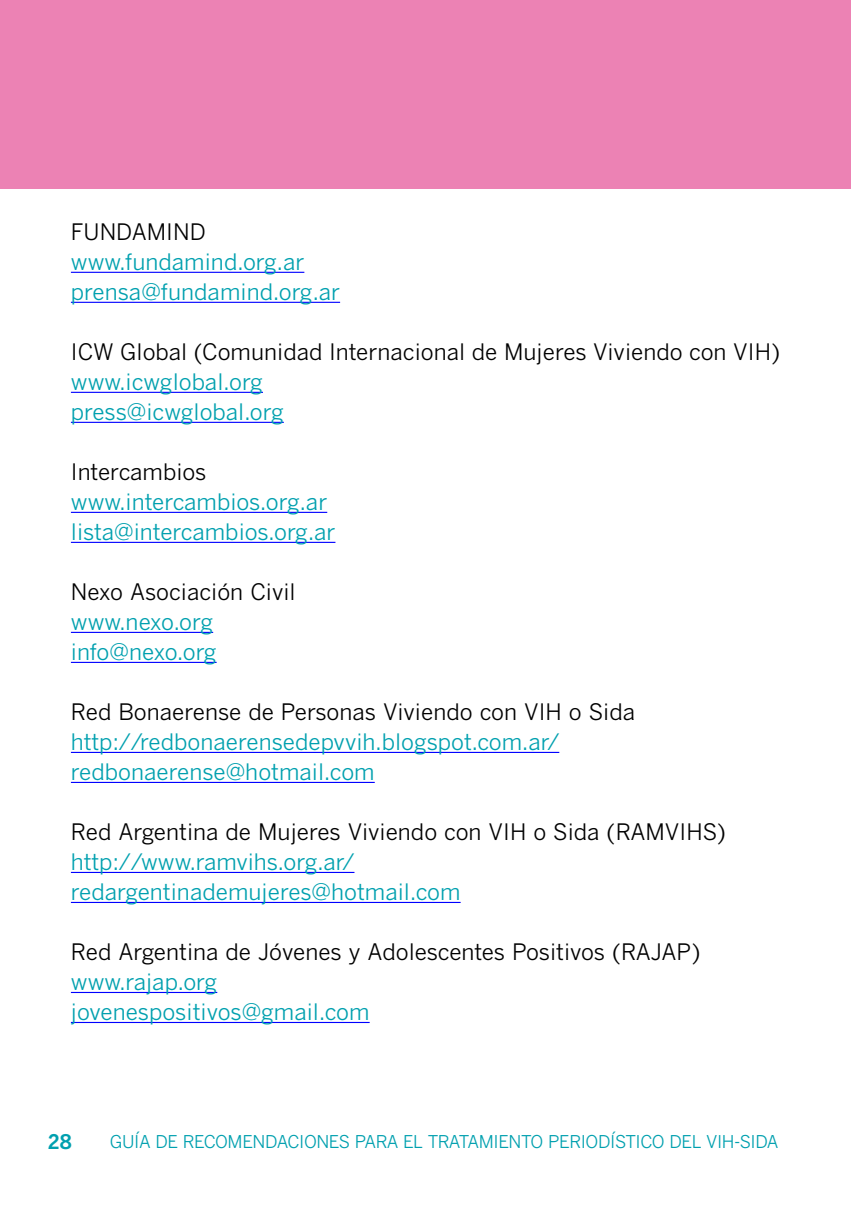
<style>
.page{position:relative;width:851px;height:1205px;background:#fff}
.page>*{position:absolute;margin:0;border:0;box-sizing:border-box;transform-origin:0 0}
.t1{font:22.5px/30px "Benton Gothic";color:#00a0af}
.t2{font:22.5px "Benton Gothic";color:#000}
.t3{font:700 20px "Benton Gothic";color:#00a0af}
.t4{font:17.5px "Benton Gothic";letter-spacing:.005em;color:#00a0af}
</style>
<div class="page">
<hr style="left:71px;top:272px;width:233px;height:1px;background:#00f">
<hr style="left:71px;top:302px;width:269px;height:1px;background:#00f">
<hr style="left:71px;top:392px;width:192px;height:1px;background:#00f">
<hr style="left:71px;top:422px;width:213px;height:1px;background:#00f">
<hr style="left:71px;top:512px;width:256px;height:1px;background:#00f">
<hr style="left:71px;top:542px;width:264px;height:1px;background:#00f">
<hr style="left:71px;top:632px;width:142px;height:1px;background:#00f">
<hr style="left:71px;top:662px;width:145px;height:1px;background:#00f">
<hr style="left:71px;top:752px;width:488px;height:1px;background:#00f">
<hr style="left:71px;top:782px;width:304px;height:1px;background:#00f">
<hr style="left:71px;top:872px;width:283px;height:1px;background:#00f">
<hr style="left:71px;top:902px;width:389px;height:1px;background:#00f">
<hr style="left:71px;top:992px;width:146px;height:1px;background:#00f">
<hr style="left:71px;top:1022px;width:298px;height:1px;background:#00f">
<div style="left:0;top:0;width:850px;height:189px;background:#ec82b4"></div>
<p class="t2" style="left:71px;top:218px;width:136px">FUNDAMIND</p>
<p class="t1" style="left:71px;top:246px;width:271px">www.fundamind.org.ar prensa@fundamind.org.ar</p>
<p class="t2" style="left:71px;top:338px;width:710px">ICW Global (Comunidad Internacional de M ujeres Viviendo con VIH)</p>
<p class="t1" style="left:71px;top:366px;width:214px">www.icwglobal.org press@icwglobal.org</p>
<p class="t2" style="left:71px;top:458px;width:137px">Intercambios</p>
<p class="t1" style="left:71px;top:486px;width:266px">www.intercambios.org.ar lista@intercambios.org.ar</p>
<p class="t2" style="left:71px;top:578px;width:226px">Nexo Asociación Civil</p>
<p class="t1" style="left:71px;top:606px;width:147px">www.nexo.org info@nexo.org</p>
<p class="t2" style="left:71px;top:698px;width:565px">Red Bonaerense de Personas Viviendo con VIH o Sida</p>
<p class="t1" style="left:71px;top:726px;width:490px">http://redbonaerensedepvvih.blogspot.com.ar/ redbonaerense@hotmail.com</p>
<p class="t2" style="left:71px;top:818px;width:656px">Red Argentina de M ujeres Viviendo con VIH o Sida (RAMVIHS)</p>
<p class="t1" style="left:71px;top:846px;width:391px">http://www.ramvihs.org.ar/ redargentinademujeres@hotmail.com</p>
<p class="t2" style="left:71px;top:938px;width:631px">Red Argentina de Jóvenes y Adolescentes Positivos (RAJAP)</p>
<p class="t1" style="left:71px;top:966px;width:300px">www.rajap.org jovenespositivos@gmail.com</p>
<p class="t3" style="left:48px;top:1129px;width:26px">28</p>
<p class="t4" style="left:110px;top:1130px;width:85px">Guía de reco</p>
<p class="t4" style="left:227px;top:1130px;width:27px">mendaciones</p>
<p class="t4" style="left:355px;top:1130px;width:22px">para</p>
<p class="t4" style="left:403px;top:1130px;width:167px">el tratamiento period</p>
<p class="t4" style="left:610px;top:1130px;width:36px">ístico</p>
<p class="t4" style="left:669px;top:1130px;width:81px">del VIH-sida</p>
</div>
